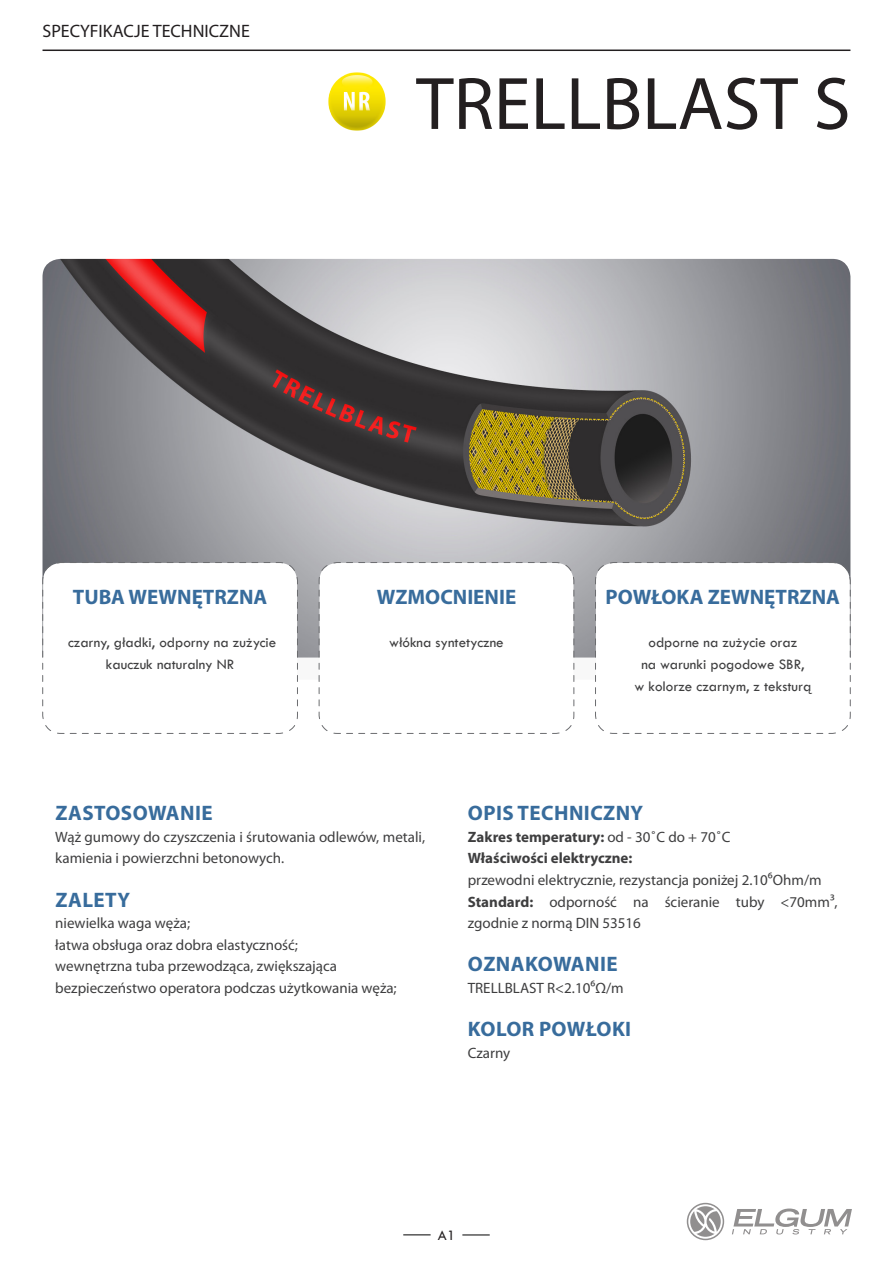
<style>
.page{position:relative;width:893px;height:1263px;background:#fff}
.page>*{position:absolute;margin:0;border:0;box-sizing:border-box;transform-origin:0 0}
.TYP{font:75px "Myriad Pro";color:#231f20}
.Chlebowy{font:700 21px "Myriad Pro";letter-spacing:.005em;color:#386c9c}
.t1{font:18px "Myriad Pro";color:#231f20}
.Chlebowy-2{font:15px/21.6px "Myriad Pro";color:#3e3e3f}
.box{font:15px/21.6px "Tw Cen";color:#3e3e3f;text-align:center}
.Chlebowy-3{font:700 15px "Myriad Pro";color:#3e3e3f}
.t2{font:15px "Tw Cen";color:#231f20}
.s1{font-weight:400}
.s2{font-weight:700}
</style>
<div class="page">
<svg style="left:732px;top:1208px;width:120px;height:26px"></svg>
<svg style="left:687px;top:1203px;width:37px;height:37px"></svg>
<svg style="left:403px;top:1234px;width:28px;height:1px"></svg>
<svg style="left:462px;top:1235px;width:28px;height:1px"></svg>
<hr style="left:43px;top:50px;width:807px;height:1px;background:#231f20">
<img style="left:43px;top:259px;width:807px;height:398px">
<svg style="left:42px;top:562px;width:256px;height:172px"></svg>
<svg style="left:318px;top:562px;width:257px;height:172px"></svg>
<svg style="left:595px;top:562px;width:256px;height:172px"></svg>
<img style="left:328px;top:72px;width:58px;height:59px">
<p class="t1" style="left:43px;top:21px;width:209px">SPECYFIKACJE TECHNICZNE</p>
<p class="TYP" style="left:416px;top:63px;width:436px">TRELLBLAST S</p>
<p class="Chlebowy" style="left:73px;top:585px;width:196px">TUBA WEWNĘTRZNA</p>
<p class="Chlebowy" style="left:377px;top:585px;width:141px">WZMOCNIENIE</p>
<p class="box" style="left:68px;top:632px;width:210px">czarny, gładki, odporny na zużycie kauczuk naturalny NR</p>
<p class="box" style="left:389px;top:632px;width:116px">włókna syntetyczne</p>
<p class="box" style="left:634px;top:632px;width:178px">odporne na zużycie oraz<br>na warunki pogodowe SBR, w kolorze czarnym, z teksturą</p>
<p class="Chlebowy" style="left:606px;top:585px;width:236px">POWŁOKA ZEWNĘTRZNA</p>
<p class="Chlebowy" style="left:55px;top:801px;width:159px">ZASTOSOWANIE</p>
<p class="Chlebowy-2" style="left:55px;top:826px;width:371px">Wąż gumowy do czyszczenia i śrutowania odlewów, metali, kamienia i powierzchni betonowych.</p>
<p class="Chlebowy" style="left:55px;top:888px;width:76px">ZALETY</p>
<p class="Chlebowy-2" style="left:55px;top:913px;width:136px">niewielka waga węża;</p>
<p class="Chlebowy-2" style="left:55px;top:934px;width:244px">łatwa obsługa oraz dobra elastyczność;</p>
<p class="Chlebowy-2" style="left:55px;top:956px;width:343px">wewnętrzna tuba przewodząca, zwiększająca bezpieczeństwo operatora podczas użytkowania węża;</p>
<p class="Chlebowy" style="left:468px;top:801px;width:177px">OPIS TECHNICZNY</p>
<p class="Chlebowy-3" style="left:468px;top:828px;width:264px">Zakres temperatury: <span class="s1">od - 30˚C do + 70˚C</span></p>
<p class="Chlebowy-3" style="left:468px;top:850px;width:166px">Właściwości elektryczne:</p>
<p class="Chlebowy-2" style="left:468px;top:869px;width:355px">przewodni elektrycznie, rezystancja poniżej 2.10⁶Ohm/m</p>
<p class="Chlebowy-2" style="left:468px;top:891px;width:371px"><span class="s2">Standard:</span> odporność na ścieranie tuby &lt;70mm³, zgodnie z normą DIN 53516</p>
<p class="Chlebowy" style="left:468px;top:952px;width:151px">OZNAKOWANIE</p>
<p class="Chlebowy-2" style="left:468px;top:977px;width:157px">TRELLBLAST R&lt;2.10⁶Ω/m</p>
<p class="Chlebowy" style="left:468px;top:1017px;width:165px">KOLOR POWŁOKI</p>
<p class="Chlebowy-2" style="left:468px;top:1042px;width:44px">Czarny</p>
<p class="t2" style="left:438px;top:1226px;width:19px">A1</p>
</div>
